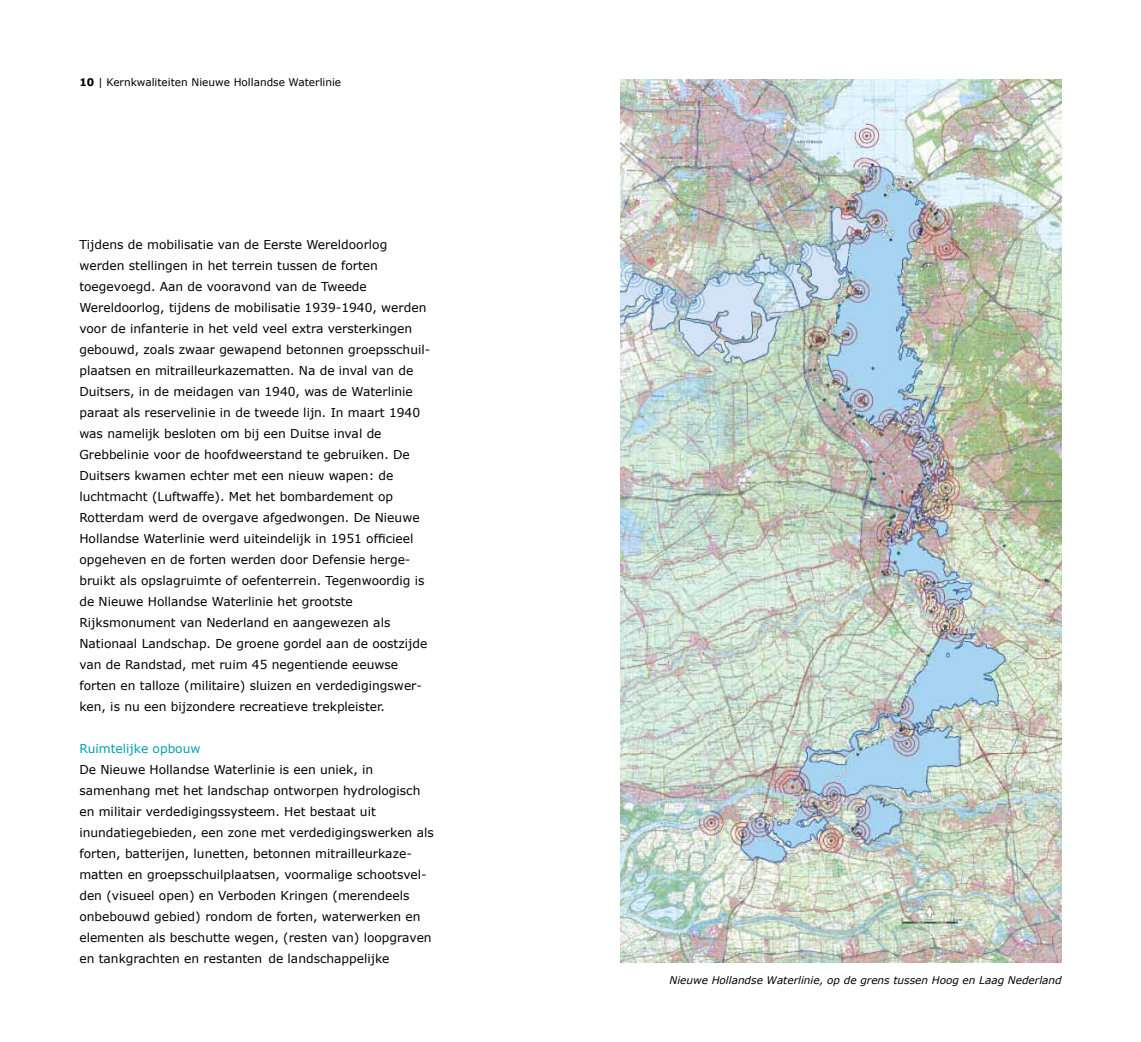
<style>
.page{position:relative;width:1141px;height:1042px;background:#fff}
.page>*{position:absolute;margin:0;border:0;box-sizing:border-box;transform-origin:0 0}
.t1{font:12.25px/21px "Verdana";color:#000}
.t2{font:12.25px "Verdana";color:#00a0b1}
.t3{font:italic 10.5px "Verdana";color:#000}
.t4{font:10.5px "Verdana";color:#000}
.s1{font-weight:700}
</style>
<div class="page">
<img style="left:621px;top:79px;width:441px;height:883px">
<p class="t4" style="left:79px;top:76px;width:263px"><span class="s1">10</span> | Kernkwaliteiten Nieuwe Hollandse Waterlinie</p>
<p class="t1" style="left:79px;top:234px;width:352px">Tijdens de mobilisatie van de Eerste Wereldoorlog werden stellingen in het terrein tussen de forten toegevoegd. Aan de vooravond van de Tweede Wereldoorlog, tijdens de mobilisatie 1939-1940, werden voor de infanterie in het veld veel extra versterkingen gebouwd, zoals zwaar gewapend betonnen groepsschuil&shy;plaatsen en mitrailleurkazematten. Na de inval van de Duitsers, in de meidagen van 1940, was de Waterlinie paraat als reservelinie in de tweede lijn. In maart 1940 was namelijk besloten om bij een Duitse inval de Grebbelinie voor de hoofdweerstand te gebruiken. De Duitsers kwamen echter met een nieuw wapen: de luchtmacht (Luftwaffe). Met het bombardement op Rotterdam werd de overgave afgedwongen. De Nieuwe Hollandse Waterlinie werd uiteindelijk in 1951 officieel opgeheven en de forten werden door Defensie herge&shy;bruikt als opslagruimte of oefenterrein. Tegenwoordig is de Nieuwe Hollandse Waterlinie het grootste Rijksmonument van Nederland en aangewezen als Nationaal Landschap. De groene gordel aan de oostzijde van de Randstad, met ruim 45 negentiende eeuwse forten en talloze (militaire) sluizen en verdedigingswer&shy;ken, is nu een bijzondere recreatieve trekpleister.</p>
<p class="t2" style="left:79px;top:741px;width:123px">Ruimtelijke opbouw</p>
<p class="t1" style="left:79px;top:759px;width:356px">De Nieuwe Hollandse Waterlinie is een uniek, in samenhang met het landschap ontworpen hydrologisch en militair verdedigingssysteem. Het bestaat uit inundatiegebieden, een zone met verdedigingswerken als forten, batterijen, lunetten, betonnen mitrailleurkaze&shy;matten en groepsschuilplaatsen, voormalige schootsvel&shy;den (visueel open) en Verboden Kringen (merendeels onbebouwd gebied) rondom de forten, waterwerken en elementen als beschutte wegen, (resten van) loopgraven en tankgrachten en restanten de landschappelijke</p>
<p class="t3" style="left:669px;top:974px;width:394px">Nieuwe Hollandse Waterlinie, op de grens tussen Hoog en Laag Nederland</p>
</div>
